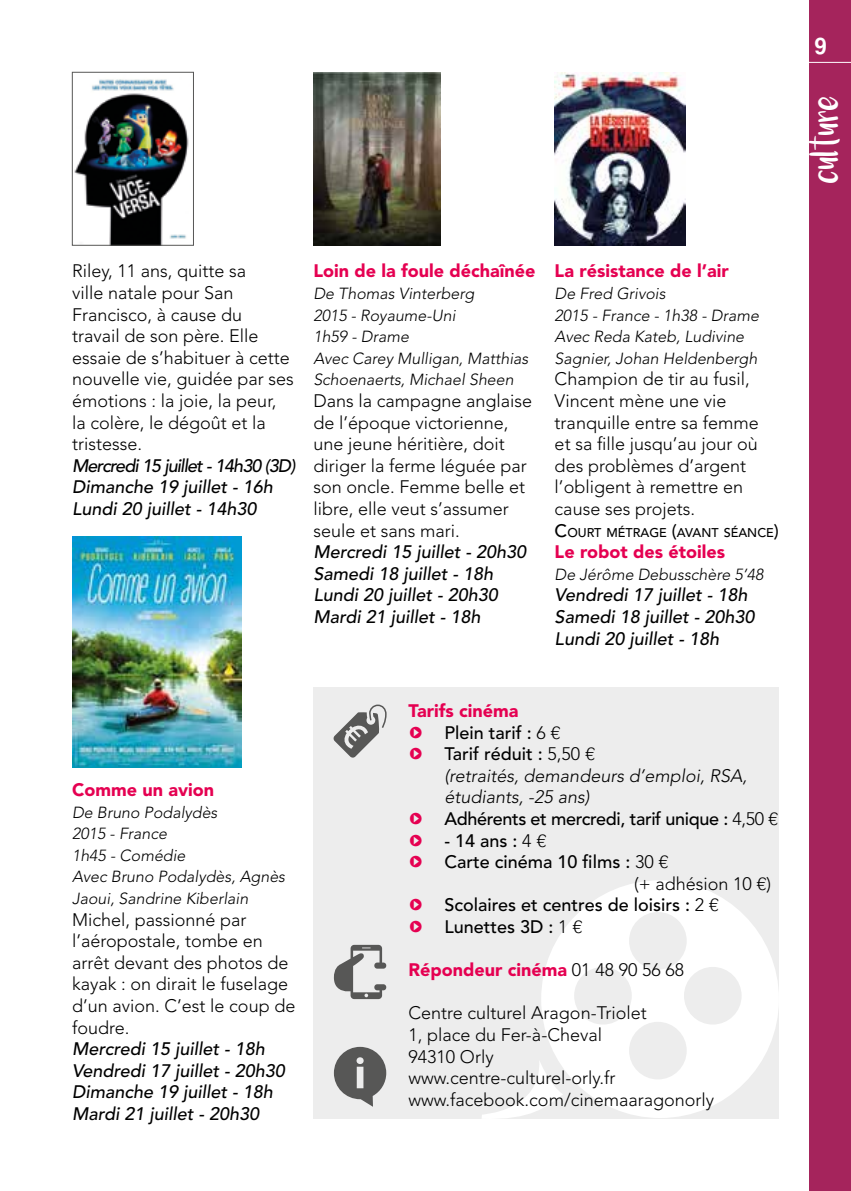
<style>
.page{position:relative;width:851px;height:1191px;background:#fff}
.page>*{position:absolute;margin:0;border:0;box-sizing:border-box;transform-origin:0 0}
.t1{font:24px "Coolvetica Rg";color:#fff}
.t2{font:19.2px "Luna";color:#fff}
.t3{font:300 18px/21.6px "Avenir";color:#000}
.t4{font:italic 500 18px/21.6px "Avenir";color:#000}
.t5{font:500 18px "Avenir";color:#000}
.t6{font:900 18px "Avenir";color:#e50051}
.t7{font:italic 300 18px "Avenir";color:#000}
.t8{font:500 18px "Avenir";letter-spacing:-.02em;color:#000}
.t9{font:italic 300 16px/21.6px "Avenir";color:#000}
.t10{font:500 12.6px "Avenir";color:#000}
.s1{font-size:18px}
.s2{font-family:"Simple Direction Arrows";font-weight:400;color:#e50051}
.s3{font-weight:300}
.s4{font-family:"Helvetica";font-weight:300}
.s5{font-family:"Helvetica"}
.s6{font-weight:300;color:#000}
</style>
<div class="page">
<div style="left:313px;top:688px;width:465px;height:431px;background:#ededed"></div>
<div style="left:809px;top:0;width:41px;height:1191px;background:#a5245c"></div>
<hr style="left:808px;top:62px;width:42px;height:1px;background:#fff">
<svg style="left:334px;top:1046px;width:52px;height:60px"></svg>
<img style="left:74px;top:79px;width:115px;height:164px">
<div style="left:72px;top:72px;width:122px;height:173px;border:1px solid #575756"></div>
<img style="left:72px;top:536px;width:169px;height:231px">
<img style="left:313px;top:72px;width:127px;height:174px">
<img style="left:554px;top:72px;width:131px;height:173px">
<svg style="left:334px;top:945px;width:52px;height:54px"></svg>
<svg style="left:333px;top:704px;width:54px;height:54px"></svg>
<div style="left:541px;top:880px;width:237px;height:238px;background:#fff;border-radius:50%"></div>
<div style="left:684px;top:967px;width:57px;height:57px;background:#ededed;border-radius:50%"></div>
<div style="left:574px;top:967px;width:57px;height:57px;background:#ededed;border-radius:50%"></div>
<div style="left:629px;top:1021px;width:57px;height:58px;background:#ededed;border-radius:50%"></div>
<div style="left:629px;top:912px;width:57px;height:57px;background:#ededed;border-radius:50%"></div>
<svg style="left:482px;top:1061px;width:81px;height:58px"></svg>
<h1 class="t1" style="left:814px;top:32px;width:13px">9</h1>
<p class="t2" style="left:820px;top:183px;width:89px;rotate:-90deg">culture</p>
<p class="t3" style="left:72px;top:260px;width:223px">Riley, 11 ans, quitte sa<br>ville natale pour San<br>Francisco, à cause du travail de son père. Elle essaie de s’habituer à cette nouvelle vie, guidée par ses émotions : la joie, la peur, la colère, le dégoût et la tristesse.</p>
<p class="t4" style="left:72px;top:455px;width:225px">Mercredi 15 juillet - 14h30 (3D)<br>Dimanche 19 juillet - 16h<br>Lundi 20 juillet - 14h30</p>
<p class="t6" style="left:313px;top:260px;width:223px">Loin de la foule déchaînée</p>
<p class="t9" style="left:313px;top:282px;width:216px">De Thomas Vinterberg<br>2015 - Royaume-Uni<br>1h59 - Drame<br>Avec Carey Mulligan, Matthias<br>Schoenaerts, Michael Sheen</p>
<p class="t3" style="left:313px;top:390px;width:220px">Dans la campagne anglaise de l’époque victorienne, une jeune héritière, doit diriger la ferme léguée par son oncle. Femme belle et libre, elle veut s’assumer seule et sans mari.</p>
<p class="t4" style="left:313px;top:541px;width:214px">Mercredi 15 juillet - 20h30<br>Samedi 18 juillet - 18h<br>Lundi 20 juillet - 20h30<br>Mardi 21 juillet - 18h</p>
<p class="t6" style="left:554px;top:260px;width:176px">La résistance de l’air</p>
<p class="t9" style="left:554px;top:282px;width:206px">De Fred Grivois<br>2015 - France - 1h38 - Drame<br>Avec Reda Kateb, Ludivine<br>Sagnier, Johan Heldenbergh</p>
<p class="t3" style="left:554px;top:368px;width:206px">Champion de tir au fusil,<br>Vincent mène une vie tranquille entre sa femme et sa fille jusqu’au jour où des problèmes d’argent l’obligent à remettre en cause ses projets.</p>
<p class="t10" style="left:554px;top:525px;width:226px"><span class="s1">C</span>OURT MÉTRAGE <span class="s1">(</span>AVANT SÉANCE<span class="s1">)</span></p>
<p class="t6" style="left:554px;top:541px;width:172px">Le robot des étoiles</p>
<p class="t9" style="left:554px;top:563px;width:210px">De Jérôme Debusschère 5’48</p>
<p class="t4" style="left:554px;top:585px;width:201px">Vendredi 17 juillet - 18h<br>Samedi 18 juillet - 20h30<br>Lundi 20 juillet - 18h</p>
<p class="t6" style="left:72px;top:778px;width:143px">Comme un avion</p>
<p class="t9" style="left:72px;top:801px;width:214px">De Bruno Podalydès<br>2015 - France<br>1h45 - Comédie<br>Avec Bruno Podalydès, Agnès<br>Jaoui, Sandrine Kiberlain</p>
<p class="t3" style="left:72px;top:908px;width:225px">Michel, passionné par l’aéropostale, tombe en arrêt devant des photos de kayak : on dirait le fuselage d’un avion. C’est le coup de foudre.</p>
<p class="t4" style="left:72px;top:1038px;width:214px">Mercredi 15 juillet - 18h<br>Vendredi 17 juillet - 20h30<br>Dimanche 19 juillet - 18h<br>Mardi 21 juillet - 20h30</p>
<p class="t6" style="left:408px;top:700px;width:111px">Tarifs cinéma</p>
<p class="t5" style="left:408px;top:722px;width:154px"><span class="s2">6</span> Plein tarif : <span class="s3">6</span> <span class="s4">€</span></p>
<p class="t5" style="left:408px;top:743px;width:188px"><span class="s2">6</span> Tarif réduit : <span class="s3">5,50</span> <span class="s4">€</span></p>
<p class="t7" style="left:444px;top:765px;width:304px">(retraités, demandeurs d’emploi, RSA,</p>
<p class="t7" style="left:444px;top:786px;width:146px">étudiants, -25 ans)</p>
<p class="t8" style="left:408px;top:808px;width:371px"><span class="s2">6</span> Adhérents et mercredi, tarif unique : <span class="s3">4,50</span> <span class="s4">€</span></p>
<p class="t5" style="left:408px;top:830px;width:139px"><span class="s2">6</span> - 14 ans : <span class="s3">4</span> <span class="s4">€</span></p>
<p class="t5" style="left:408px;top:851px;width:261px"><span class="s2">6</span> Carte cinéma 10 films : <span class="s3">30</span> <span class="s4">€</span></p>
<p class="t3" style="left:634px;top:872px;width:139px">(+ adhésion 10 <span class="s5">€</span>)</p>
<p class="t5" style="left:408px;top:894px;width:312px"><span class="s2">6</span> Scolaires et centres de loisirs : <span class="s3">2</span> <span class="s4">€</span></p>
<p class="t5" style="left:408px;top:916px;width:175px"><span class="s2">6</span> Lunettes 3D : <span class="s3">1</span> <span class="s4">€</span></p>
<p class="t6" style="left:408px;top:959px;width:277px">Répondeur cinéma <span class="s6">01 48 90 56 68</span></p>
<p class="t3" style="left:408px;top:1002px;width:307px">Centre culturel Aragon-Triolet<br>1, place du Fer-à-Cheval<br>94310 Orly<br>www.centre-culturel-orly.fr www.facebook.com/cinemaaragonorly</p>
</div>
